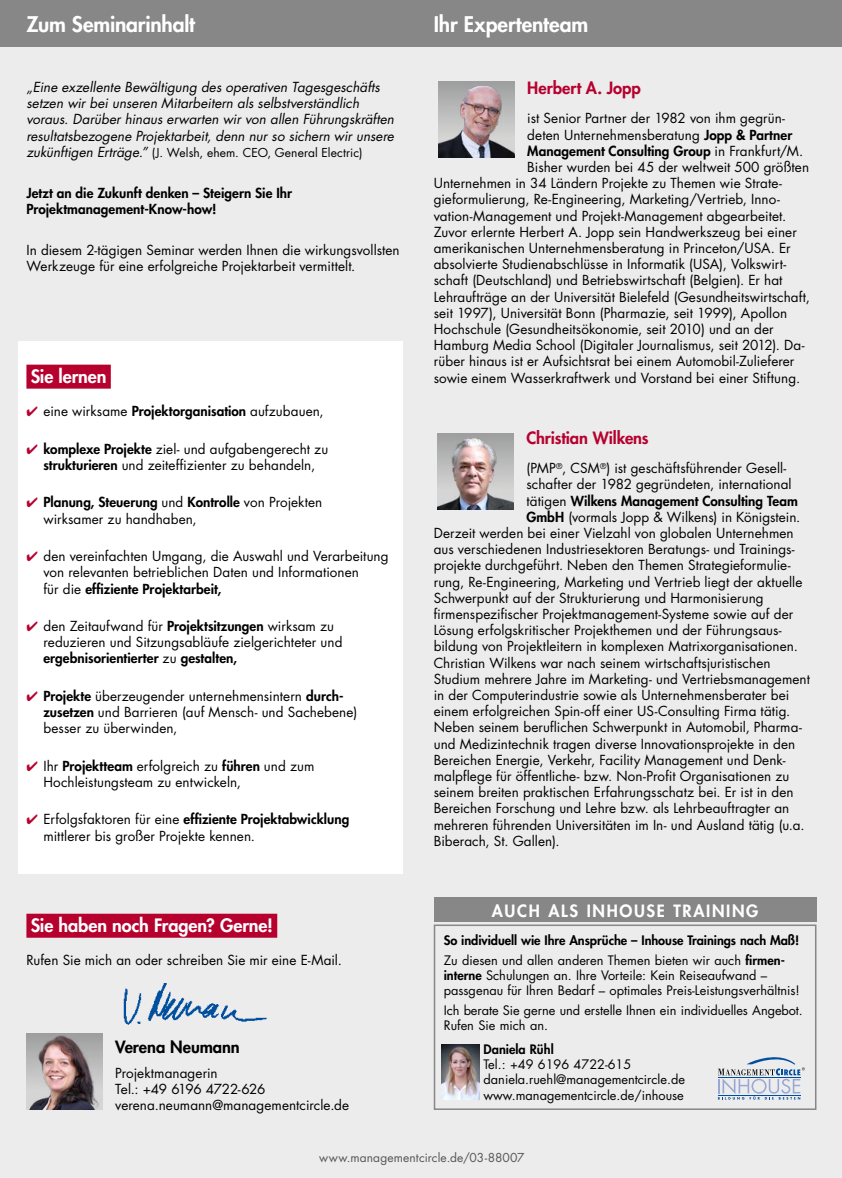
<style>
.page{position:relative;width:842px;height:1178px;background:#ececec}
.page>*{position:absolute;margin:0;border:0;box-sizing:border-box;transform-origin:0 0}
.t1{font:800 21px "Futura Std";letter-spacing:-.005em;color:#fff}
.t2{font:800 18px "Futura Std";letter-spacing:-.005em;color:#fff}
.t3{font:800 16.5px "Futura Std";letter-spacing:-.005em;color:#b6002e}
.t4{font:800 16.5px "Futura Std";letter-spacing:.1em;color:#fff}
.t5{font:800 16.5px "Futura Std";color:#000}
.t6{font:13.5px/16.2px "Futura Std";letter-spacing:.005em;color:#000}
.t7{font:italic 13.5px/16.2px "Futura Std";letter-spacing:.005em;color:#000}
.t8{font:800 13.5px/16.2px "Futura Std";letter-spacing:.005em;color:#000}
.t9{font:12.75px/15.3px "Futura Std";color:#000}
.t10{font:800 12.75px/19.5px "Futura Std";letter-spacing:-.005em;color:#000}
.t11{font:12px "Futura Std";letter-spacing:.01em;color:#000}
.t12{font:12px "Futura Std";letter-spacing:.01em;color:#565655}
.s1{font-style:italic;font-size:13.5px}
.s2{color:#b6002e}
.s3{font-weight:800}
.s4{font-weight:400}
</style>
<div class="page">
<div style="left:0;top:0;width:842px;height:47px;background:#868786"></div>
<div style="left:19px;top:341px;width:384px;height:532px;background:#fff"></div>
<div style="left:26px;top:365px;width:85px;height:24px;background:#b6002e"></div>
<div style="left:434px;top:924px;width:382px;height:186px;border:2px solid #868786"></div>
<div style="left:434px;top:897px;width:382px;height:25px;background:#868786"></div>
<img style="left:442px;top:1044px;width:37px;height:56px">
<svg style="left:718px;top:1057px;width:87px;height:42px"></svg>
<div style="left:26px;top:914px;width:251px;height:24px;background:#b6002e"></div>
<img style="left:26px;top:1034px;width:76px;height:76px">
<img style="left:123px;top:983px;width:144px;height:42px">
<img style="left:439px;top:82px;width:75px;height:76px">
<img style="left:438px;top:434px;width:76px;height:76px">
<h1 class="t1" style="left:26px;top:11px;width:170px">Zum Seminarinhalt</h1>
<h1 class="t1" style="left:434px;top:11px;width:156px">Ihr Expertenteam</h1>
<p class="t7" style="left:26px;top:79px;width:369px">„Eine exzellente Bewältigung des operativen Tagesgeschäfts setzen wir bei unseren Mitarbeitern als selbstverständlich voraus. Darüber hinaus erwarten wir von allen Führungskräften resultatsbezogene Projektarbeit, denn nur so sichern wir unsere</p>
<p class="t11" style="left:26px;top:145px;width:338px"><span class="s1">zukünftigen Erträge.”</span> (J. Welsh, ehem. CEO, General Electric)</p>
<p class="t8" style="left:26px;top:185px;width:267px">Jetzt an die Zukunft denken – Steigern Sie Ihr<br>Projektmanagement-Know-how!</p>
<p class="t6" style="left:26px;top:242px;width:375px">In diesem 2-tägigen Seminar werden Ihnen die wirkungsvollsten<br>Werkzeuge für eine erfolgreiche Projektarbeit vermittelt.</p>
<h2 class="t2" style="left:31px;top:365px;width:77px">Sie lernen</h2>
<p class="t6" style="left:26px;top:403px;width:299px"><span class="s2">✔</span> eine wirksame <span class="s3">Projektorganisation</span> aufzubauen,</p>
<p class="t6" style="left:26px;top:441px;width:303px;text-align:center"><span class="s2">✔</span> <span class="s3">komplexe Projekte</span> ziel- und aufgabengerecht zu <span class="s3">strukturieren</span> und zeiteffizienter zu behandeln,</p>
<p class="t6" style="left:43px;top:494px;width:280px;text-indent:-17px"><span class="s2">✔</span> <span class="s3">Planung, Steuerung</span> und <span class="s3">Kontrolle</span> von Projekten wirksamer zu handhaben,</p>
<p class="t6" style="left:43px;top:548px;width:347px;text-indent:-17px"><span class="s2">✔</span> den vereinfachten Umgang, die Auswahl und Verarbeitung von relevanten betrieblichen Daten und Informationen<br>für die <span class="s3">effiziente Projektarbeit,</span></p>
<p class="t6" style="left:43px;top:618px;width:301px;text-indent:-17px"><span class="s2">✔</span> den Zeitaufwand für <span class="s3">Projektsitzungen</span> wirksam zu reduzieren und Sitzungsabläufe zielgerichteter und <span class="s3">ergebnisorientierter</span> zu <span class="s3">gestalten,</span></p>
<p class="t6" style="left:43px;top:688px;width:315px;text-indent:-17px"><span class="s2">✔</span> <span class="s3">Projekte</span> überzeugender unternehmensintern <span class="s3">durch&shy;zusetzen</span> und Barrieren (auf Mensch- und Sachebene) besser zu überwinden,</p>
<p class="t6" style="left:43px;top:758px;width:272px;text-indent:-17px"><span class="s2">✔</span> Ihr <span class="s3">Projektteam</span> erfolgreich zu <span class="s3">führen</span> und zum<br>Hochleistungsteam zu entwickeln,</p>
<p class="t6" style="left:43px;top:811px;width:307px;text-indent:-17px"><span class="s2">✔</span> Erfolgsfaktoren für eine <span class="s3">effiziente Projektabwicklung </span>mittlerer bis großer Projekte kennen.</p>
<h2 class="t2" style="left:31px;top:914px;width:244px">Sie haben noch Fragen? Gerne!</h2>
<p class="t6" style="left:26px;top:952px;width:317px">Rufen Sie mich an oder schreiben Sie mir eine E-Mail.</p>
<p class="t5" style="left:115px;top:1036px;width:126px">Verena Neumann</p>
<p class="t6" style="left:115px;top:1064px;width:235px">Projektmanagerin<br>Tel.: +49 6196 4722-626 verena.neumann@managementcircle.de</p>
<p class="t3" style="left:527px;top:78px;width:115px">Herbert A. Jopp</p>
<p class="t6" style="left:527px;top:110px;width:259px">ist Senior Partner der 1982 von ihm gegrün-</p>
<p class="t6" style="left:527px;top:127px;width:266px">deten Unternehmensberatung <span class="s3">Jopp &amp; Partner</span></p>
<p class="t8" style="left:527px;top:143px;width:278px">Management Consulting Group <span class="s4">in Frankfurt/M.</span></p>
<p class="t6" style="left:527px;top:159px;width:283px">Bisher wurden bei 45 der weltweit 500 größten</p>
<p class="t6" style="left:434px;top:175px;width:350px">Unternehmen in 34 Ländern Projekte zu Themen wie Strate-</p>
<p class="t6" style="left:434px;top:191px;width:348px">gieformulierung, Re-Engineering, Marketing/Vertrieb, Inno-</p>
<p class="t6" style="left:434px;top:208px;width:354px">vation-Management und Projekt-Management abgearbeitet.</p>
<p class="t6" style="left:434px;top:224px;width:365px">Zuvor erlernte Herbert A. Jopp sein Handwerkszeug bei einer</p>
<p class="t6" style="left:434px;top:240px;width:358px">amerikanischen Unternehmensberatung in Princeton/USA. Er</p>
<p class="t6" style="left:434px;top:256px;width:354px">absolvierte Studienabschlüsse in Informatik (USA), Volkswirt-</p>
<p class="t6" style="left:434px;top:272px;width:350px">schaft (Deutschland) und Betriebswirtschaft (Belgien). Er hat</p>
<p class="t6" style="left:434px;top:289px;width:378px">Lehraufträge an der Universität Bielefeld (Gesundheitswirtschaft,</p>
<p class="t6" style="left:434px;top:305px;width:355px">seit 1997), Universität Bonn (Pharmazie, seit 1999), Apollon</p>
<p class="t6" style="left:434px;top:321px;width:341px">Hochschule (Gesundheitsökonomie, seit 2010) und an der</p>
<p class="t6" style="left:434px;top:337px;width:372px">Hamburg Media School (Digitaler Journalismus, seit 2012). Da-</p>
<p class="t6" style="left:434px;top:353px;width:362px">rüber hinaus ist er Aufsichtsrat bei einem Automobil-Zulieferer</p>
<p class="t6" style="left:434px;top:370px;width:368px">sowie einem Wasserkraftwerk und Vorstand bei einer Stiftung.</p>
<p class="t3" style="left:526px;top:428px;width:124px">Christian Wilkens</p>
<p class="t6" style="left:526px;top:460px;width:262px">(PMP<sup>®</sup>, CSM<sup>®</sup>) ist geschäftsführender Gesell-</p>
<p class="t6" style="left:526px;top:476px;width:267px">schafter der 1982 gegründeten, international</p>
<p class="t8" style="left:526px;top:492px;width:273px"><span class="s4">tätigen</span> Wilkens Management Consulting Team</p>
<p class="t6" style="left:526px;top:509px;width:276px"><span class="s3">GmbH</span> (vormals Jopp &amp; Wilkens) in Königstein.</p>
<p class="t6" style="left:434px;top:525px;width:361px">Derzeit werden bei einer Vielzahl von globalen Unternehmen</p>
<p class="t6" style="left:434px;top:541px;width:362px">aus verschiedenen Industriesektoren Beratungs- und Trainings-</p>
<p class="t6" style="left:434px;top:557px;width:358px">projekte durchgeführt. Neben den Themen Strategieformulie-</p>
<p class="t6" style="left:434px;top:574px;width:370px">rung, Re-Engineering, Marketing und Vertrieb liegt der aktuelle</p>
<p class="t6" style="left:434px;top:590px;width:331px">Schwerpunkt auf der Strukturierung und Harmonisierung</p>
<p class="t6" style="left:434px;top:606px;width:361px">firmenspezifischer Projektmanagement-Systeme sowie auf der</p>
<p class="t6" style="left:434px;top:622px;width:349px">Lösung erfolgskritischer Projekthemen und der Führungsaus-</p>
<p class="t6" style="left:434px;top:638px;width:366px">bildung von Projektleitern in komplexen Matrixorganisationen.</p>
<p class="t6" style="left:434px;top:655px;width:338px">Christian Wilkens war nach seinem wirtschaftsjuristischen</p>
<p class="t6" style="left:434px;top:671px;width:378px">Studium mehrere Jahre im Marketing- und Vertriebsmanagement</p>
<p class="t6" style="left:434px;top:687px;width:357px">in der Computerindustrie sowie als Unternehmensberater bei</p>
<p class="t6" style="left:434px;top:703px;width:358px">einem erfolgreichen Spin-off einer US-Consulting Firma tätig.</p>
<p class="t6" style="left:434px;top:719px;width:370px">Neben seinem beruflichen Schwerpunkt in Automobil, Pharma-</p>
<p class="t6" style="left:434px;top:736px;width:363px">und Medizintechnik tragen diverse Innovationsprojekte in den</p>
<p class="t6" style="left:434px;top:752px;width:353px">Bereichen Energie, Verkehr, Facility Management und Denk-</p>
<p class="t6" style="left:434px;top:768px;width:357px">malpflege für öffentliche- bzw. Non-Profit Organisationen zu</p>
<p class="t6" style="left:434px;top:784px;width:361px">seinem breiten praktischen Erfahrungsschatz bei. Er ist in den</p>
<p class="t6" style="left:434px;top:800px;width:357px">Bereichen Forschung und Lehre bzw. als Lehrbeauftragter an</p>
<p class="t6" style="left:434px;top:817px;width:372px">mehreren führenden Universitäten im In- und Ausland tätig (u.a.</p>
<p class="t6" style="left:434px;top:833px;width:127px">Biberach, St. Gallen).</p>
<p class="t4" style="left:492px;top:900px;width:268px">AUCH ALS INHOUSE TRAINING</p>
<p class="t10" style="left:444px;top:930px;width:357px">So individuell wie Ihre Ansprüche – Inhouse Trainings nach Maß!<br><span class="s4">Zu diesen und allen anderen Themen bieten wir auch</span> firmen-</p>
<p class="t9" style="left:444px;top:968px;width:358px"><span class="s3">interne</span> Schulungen an. Ihre Vorteile: Kein Reiseaufwand – passgenau für Ihren Bedarf – optimales Preis-Leistungsverhältnis!</p>
<p class="t9" style="left:444px;top:1002px;width:361px">Ich berate Sie gerne und erstelle Ihnen ein individuelles Angebot.<br>Rufen Sie mich an.</p>
<p class="t10" style="left:484px;top:1039px;width:72px">Daniela Rühl</p>
<p class="t9" style="left:484px;top:1057px;width:203px">Tel.: +49 6196 4722-615 daniela.ruehl@managementcircle.de www.managementcircle.de/inhouse</p>
<p class="t12" style="left:319px;top:1149px;width:207px">www.managementcircle.de/03-88007</p>
</div>
